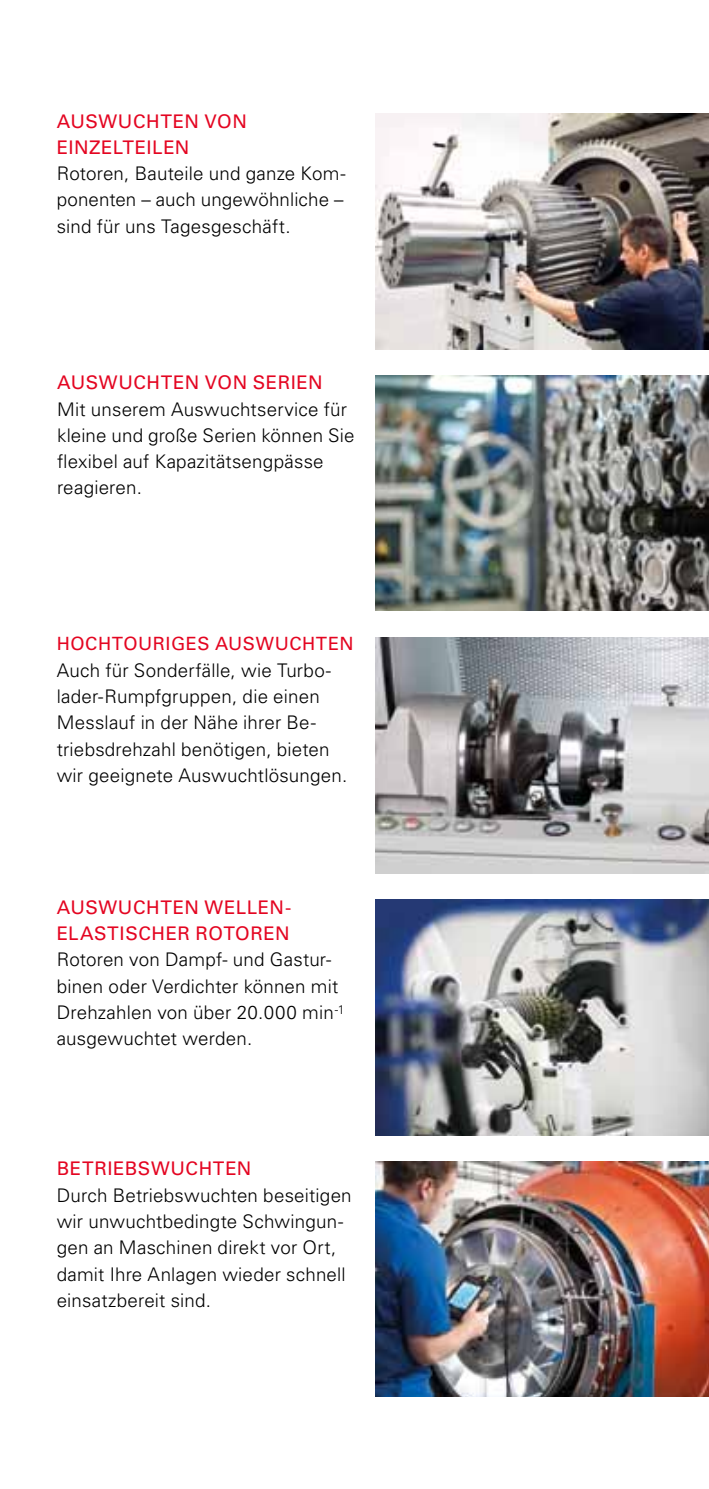
<style>
.page{position:relative;width:709px;height:1489px;background:#fff}
.page>*{position:absolute;margin:0;border:0;box-sizing:border-box;transform-origin:0 0}
.t1{font:300 18.75px/26.2px "Univers";letter-spacing:.01em;color:#000}
.t2{font:18.75px/26.2px "Univers";letter-spacing:.03em;color:#e40521}
.t3{font:18.25px "Univers";letter-spacing:.03em;color:#e40521}
</style>
<div class="page">
<img style="left:376px;top:113px;width:332px;height:236px">
<img style="left:376px;top:375px;width:333px;height:235px">
<img style="left:376px;top:637px;width:333px;height:236px">
<img style="left:376px;top:899px;width:333px;height:236px">
<img style="left:376px;top:1161px;width:333px;height:235px">
<p class="t2" style="left:57px;top:108px;width:192px">AUSWUCHTEN VON<br>EINZELTEILEN</p>
<p class="t1" style="left:57px;top:160px;width:290px;text-align:justify">Rotoren, Bauteile und ganze Kom&shy;ponenten – auch ungewöhnliche – sind für uns Tagesgeschäft.</p>
<p class="t2" style="left:57px;top:369px;width:267px">AUSWUCHTEN VON SERIEN</p>
<p class="t1" style="left:57px;top:396px;width:299px">Mit unserem Auswuchtservice für kleine und große Serien können Sie flexibel auf Kapazitätsengpässe reagieren.</p>
<p class="t3" style="left:57px;top:633px;width:298px">HOCHTOURIGES AUSWUCHTEN</p>
<p class="t1" style="left:57px;top:657px;width:292px">Auch für Sonderfälle, wie Turbo&shy;lader-Rumpfgruppen, die einen<br>Messlauf in der Nähe ihrer Be&shy;triebsdrehzahl benötigen, bieten wir geeignete Auswuchtlösungen.</p>
<p class="t2" style="left:57px;top:894px;width:236px">AUSWUCHTEN WELLEN-<br>ELASTISCHER ROTOREN</p>
<p class="t1" style="left:57px;top:946px;width:290px">Rotoren von Dampf- und Gastur&shy;binen oder Verdichter können mit<br>Drehzahlen von über 20.000 min<sup>-1 </sup>ausgewuchtet werden.</p>
<p class="t2" style="left:57px;top:1155px;width:196px">BETRIEBSWUCHTEN</p>
<p class="t1" style="left:57px;top:1181px;width:296px">Durch Betriebswuchten beseitigen wir unwuchtbedingte Schwingun&shy;gen an Maschinen direkt vor Ort, damit Ihre Anlagen wieder schnell einsatzbereit sind.</p>
</div>
